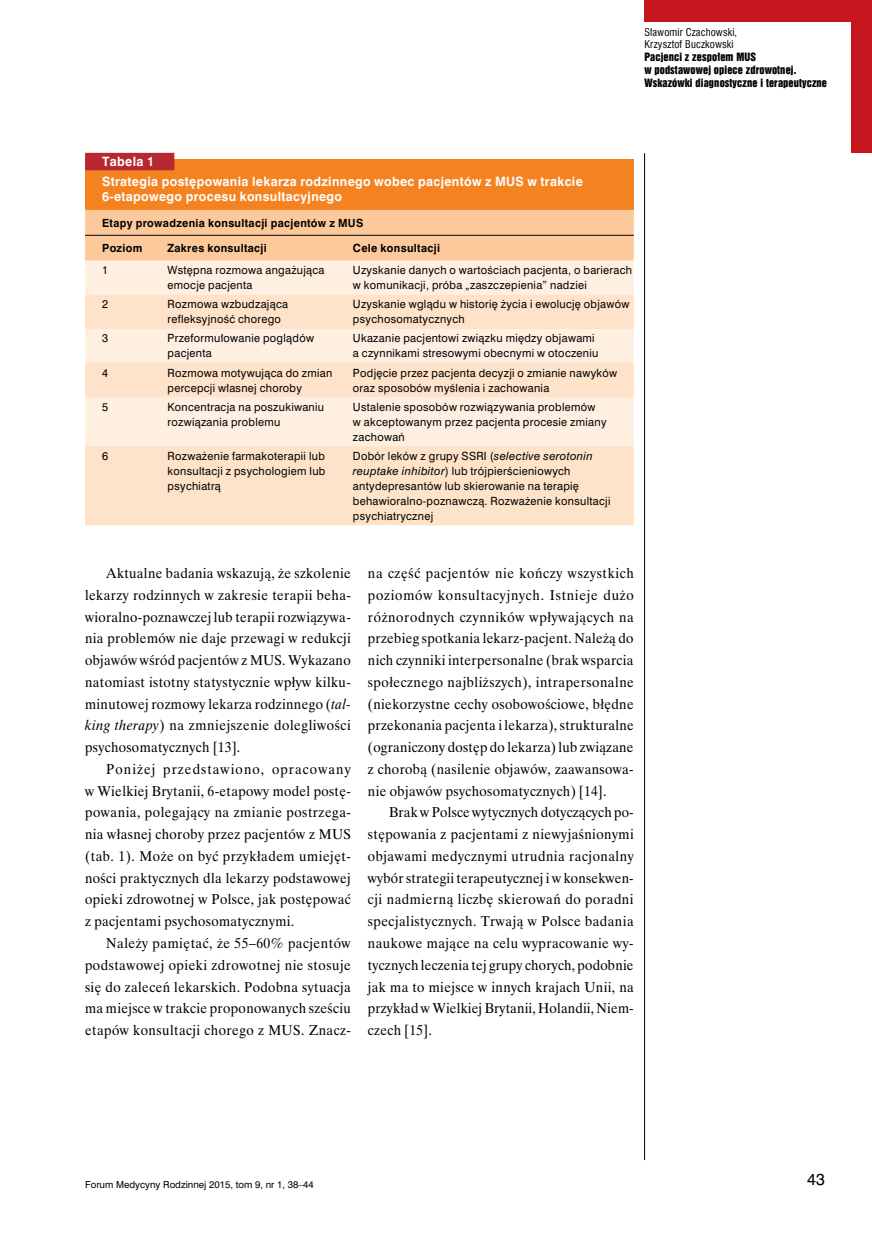
<style>
.page{position:relative;width:872px;height:1234px;background:#fff}
.page>*{position:absolute;margin:0;border:0;box-sizing:border-box;transform-origin:0 0}
.t1{font:15px "Swis 721 PL";color:#000}
.t2{font:14.25px/21.8px "Time Ibis EE";letter-spacing:.025em;color:#000;text-align:justify;scale:.95 1}
.t3{font:700 12px/20.4px "Swis 721 PL";letter-spacing:.03em;color:#fff}
.t4{font:10.5px/15px "Swis 721 PL";letter-spacing:.03em;color:#000}
.t5{font:10.5px/12.8px "Swis 921 EU";letter-spacing:.01em;color:#000}
.t6{font:700 10.5px "Swis 721 PL";letter-spacing:.03em;color:#000}
.t7{font:10.5px/12.8px "Swis 721 Cn EU";letter-spacing:.01em;color:#000}
.t8{font:9px "Swis 721 PL";color:#000}
.s1{font-style:italic}
</style>
<div class="page">
<hr style="left:644px;top:153px;width:1px;height:1006px;background:#000">
<div style="left:644px;top:0;width:228px;height:21px;background:#c4161c"></div>
<div style="left:850px;top:0;width:22px;height:153px;background:#c4161c"></div>
<div style="left:85px;top:160px;width:549px;height:50px;background:#f58220"></div>
<div style="left:85px;top:210px;width:549px;height:51px;background:#fdc99b"></div>
<div style="left:85px;top:261px;width:549px;height:34px;background:#ffefe1"></div>
<svg style="left:85px;top:295px;width:549px;height:230px;background:#fee6d1"></svg>
<hr style="left:85px;top:235px;width:66px;height:1px;background:#000">
<hr style="left:151px;top:235px;width:185px;height:1px;background:#000">
<hr style="left:336px;top:235px;width:298px;height:1px;background:#000">
<div style="left:85px;top:153px;width:89px;height:17px;background:#b8292f"></div>
<p class="t7" style="left:644px;top:25px;width:94px">Sławomir Czachowski,<br>Krzysztof Buczkowski</p>
<p class="t5" style="left:644px;top:51px;width:184px">Pacjenci z zespołem MUS<br>w podstawowej opiece zdrowotnej.<br>Wskazówki diagnostyczne i terapeutyczne</p>
<p class="t3" style="left:102px;top:151px;width:482px">Tabela 1<br>Strategia postępowania lekarza rodzinnego wobec pacjentów z MUS w trakcie</p>
<p class="t3" style="left:102px;top:186px;width:242px">6-etapowego procesu konsultacyjnego</p>
<p class="t6" style="left:102px;top:216px;width:263px">Etapy prowadzenia konsultacji pacjentów z MUS</p>
<p class="t6" style="left:102px;top:241px;width:42px">Poziom</p>
<p class="t6" style="left:168px;top:241px;width:101px">Zakres konsultacji</p>
<p class="t6" style="left:353px;top:241px;width:89px">Cele konsultacji</p>
<p class="t4" style="left:102px;top:262px;width:8px">1</p>
<p class="t4" style="left:168px;top:262px;width:158px">Wstępna rozmowa angażująca emocje pacjenta</p>
<p class="t4" style="left:353px;top:262px;width:281px">Uzyskanie danych o wartościach pacjenta, o barierach w komunikacji, próba „zaszczepienia” nadziei</p>
<p class="t4" style="left:102px;top:297px;width:8px">2</p>
<p class="t4" style="left:168px;top:297px;width:122px">Rozmowa wzbudzająca refleksyjność chorego</p>
<p class="t4" style="left:353px;top:297px;width:278px">Uzyskanie wglądu w historię życia i ewolucję objawów psychosomatycznych</p>
<p class="t4" style="left:102px;top:331px;width:8px">3</p>
<p class="t4" style="left:168px;top:331px;width:148px">Przeformułowanie poglądów pacjenta</p>
<p class="t4" style="left:353px;top:331px;width:247px">Ukazanie pacjentowi związku między objawami a czynnikami stresowymi obecnymi w otoczeniu</p>
<p class="t4" style="left:102px;top:365px;width:8px">4</p>
<p class="t4" style="left:168px;top:365px;width:166px">Rozmowa motywująca do zmian percepcji własnej choroby</p>
<p class="t4" style="left:353px;top:365px;width:266px">Podjęcie przez pacjenta decyzji o zmianie nawyków oraz sposobów myślenia i zachowania</p>
<p class="t4" style="left:102px;top:399px;width:8px">5</p>
<p class="t4" style="left:168px;top:399px;width:158px">Koncentracja na poszukiwaniu rozwiązania problemu</p>
<p class="t4" style="left:353px;top:399px;width:255px">Ustalenie sposobów rozwiązywania problemów<br>w akceptowanym przez pacjenta procesie zmiany zachowań</p>
<p class="t4" style="left:102px;top:448px;width:8px">6</p>
<p class="t4" style="left:168px;top:448px;width:159px;text-align:justify">Rozważenie farmakoterapii lub konsultacji z psychologiem lub psychiatrą</p>
<p class="t4" style="left:353px;top:448px;width:259px">Dobór leków z grupy SSRI (<span class="s1">selective serotonin reuptake inhibitor</span>) lub trójpierścieniowych antydepresantów lub skierowanie na terapię behawioralno-poznawczą. Rozważenie konsultacji psychiatrycznej</p>
<p class="t2" style="left:85px;top:562px;width:281px;text-indent:21px">Aktualne badania wskazują, że szkolenie lekarzy rodzinnych w zakresie terapii beha&shy;wioralno-poznawczej lub terapii rozwiązywa&shy;nia problemów nie daje przewagi w redukcji objawów wśród pacjentów z MUS. Wykazano natomiast istotny statystycznie wpływ kilku&shy;minutowej rozmowy lekarza rodzinnego (<span class="s1">tal&shy;king therapy</span>) na zmniejszenie dolegliwości psychosomatycznych [13].</p>
<p class="t2" style="left:85px;top:757px;width:281px;text-indent:21px">Poniżej przedstawiono, opracowany w Wielkiej Brytanii, 6-etapowy model postę&shy;powania, polegający na zmianie postrzega&shy;nia własnej choroby przez pacjentów z MUS (tab. 1). Może on być przykładem umiejęt&shy;ności praktycznych dla lekarzy podstawowej opieki zdrowotnej w Polsce, jak postępować z pacjentami psychosomatycznymi.</p>
<p class="t2" style="left:85px;top:931px;width:281px;text-indent:21px">Należy pamiętać, że 55–60% pacjentów podstawowej opieki zdrowotnej nie stosuje się do zaleceń lekarskich. Podobna sytuacja ma miejsce w trakcie proponowanych sześciu etapów konsultacji chorego z MUS. Znacz-</p>
<p class="t2" style="left:368px;top:562px;width:281px">na część pacjentów nie kończy wszystkich poziomów konsultacyjnych. Istnieje dużo różnorodnych czynników wpływających na przebieg spotkania lekarz-pacjent. Należą do nich czynniki interpersonalne (brak wsparcia społecznego najbliższych), intrapersonalne (niekorzystne cechy osobowościowe, błędne przekonania pacjenta i lekarza), strukturalne (ograniczony dostęp do lekarza) lub związane z chorobą (nasilenie objawów, zaawansowa&shy;nie objawów psychosomatycznych) [14].</p>
<p class="t2" style="left:368px;top:801px;width:281px;text-indent:21px">Brak w Polsce wytycznych dotyczących po&shy;stępowania z pacjentami z niewyjaśnionymi objawami medycznymi utrudnia racjonalny wybór strategii terapeutycznej i w konsekwen&shy;cji nadmierną liczbę skierowań do poradni specjalistycznych. Trwają w Polsce badania naukowe mające na celu wypracowanie wy&shy;tycznych leczenia tej grupy chorych, podobnie jak ma to miejsce w innych krajach Unii, na przykład w Wielkiej Brytanii, Holandii, Niem&shy;czech [15].</p>
<p class="t8" style="left:85px;top:1178px;width:230px">Forum Medycyny Rodzinnej 2015, tom 9, nr 1, 38–44</p>
<p class="t1" style="left:807px;top:1169px;width:19px">43</p>
</div>
